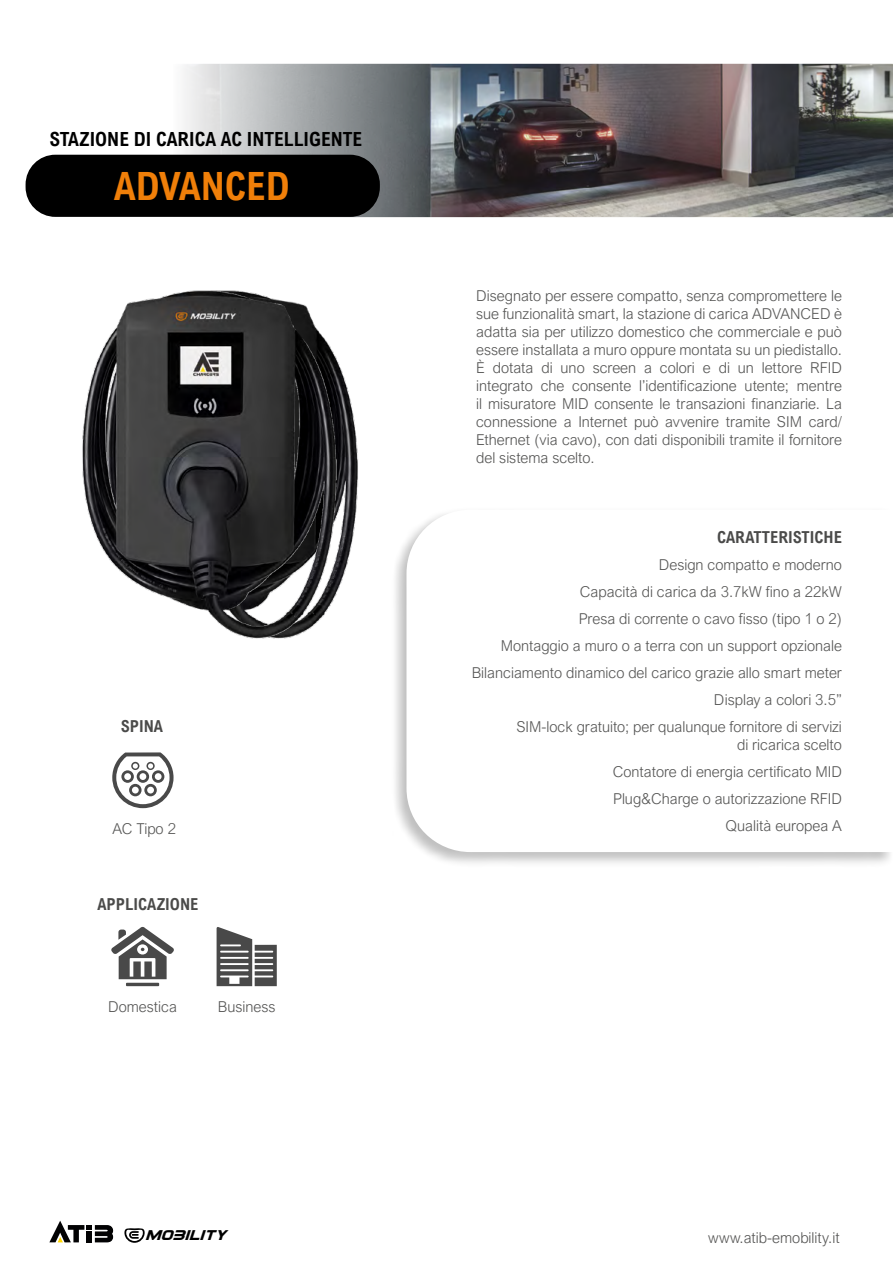
<style>
.page{position:relative;width:893px;height:1263px;background:#fff}
.page>*{position:absolute;margin:0;border:0;box-sizing:border-box;transform-origin:0 0}
.t1{font:700 39px "Arial Nova Cond";color:#f07f09}
.t2{font:700 19.5px "Arial Nova Cond";color:#000}
.t3{font:700 16.5px "Arial Nova Cond";color:#4a4a49}
.t4{font:300 15px/18px "Arial Nova";color:#575756;text-align:justify}
.t5{font:italic 14.4px "Eurofighter";color:#000}
</style>
<div class="page">
<img style="left:172px;top:64px;width:721px;height:153px">
<div style="left:26px;top:155px;width:354px;height:62px;background:#000;border-radius:30px"></div>
<div style="left:391px;top:507px;width:502px;height:361px;background:#000;opacity:.25"></div>
<svg style="left:406px;top:510px;width:487px;height:342px"></svg>
<img style="left:82px;top:290px;width:326px;height:373px">
<svg style="left:112px;top:752px;width:62px;height:56px"></svg>
<svg style="left:49px;top:1221px;width:64px;height:21px"></svg>
<svg style="left:124px;top:1228px;width:21px;height:15px"></svg>
<hr style="left:126px;top:983px;width:33px;height:3px;background:#494949">
<svg style="left:111px;top:927px;width:63px;height:52px"></svg>
<svg style="left:217px;top:927px;width:60px;height:59px"></svg>
<h2 class="t2" style="left:49px;top:127px;width:315px">STAZIONE DI CARICA AC INTELLIGENTE</h2>
<h1 class="t1" style="left:114px;top:162px;width:177px">ADVANCED</h1>
<p class="t3" style="left:121px;top:715px;width:44px">SPINA</p>
<p class="t4" style="left:476px;top:287px;width:367px">Disegnato per essere compatto, senza compromettere le sue funzionalità smart, la stazione di carica ADVANCED è adatta sia per utilizzo domestico che commerciale e può essere installata a muro oppure montata su un piedistallo.<br>È dotata di uno screen a colori e di un lettore RFID integrato che consente l’identificazione utente; mentre il misuratore MID consente le transazioni finanziarie. La connessione a Internet può avvenire tramite SIM card/ Ethernet (via cavo), con dati disponibili tramite il fornitore del sistema scelto.</p>
<p class="t3" style="left:717px;top:526px;width:126px">CARATTERISTICHE</p>
<p class="t4" style="left:472px;top:551px;width:372px;line-height:27px;text-align:right">Design compatto e moderno<br>Capacità di carica da 3.7kW fino a 22kW<br>Presa di corrente o cavo fisso (tipo 1 o 2)<br>Montaggio a muro o a terra con un support opzionale Bilanciamento dinamico del carico grazie allo smart meter Display a colori 3.5”<br>SIM-lock gratuito; per qualunque fornitore di servizi</p>
<p class="t4" style="left:613px;top:731px;width:231px;line-height:27px;text-indent:124px">di ricarica scelto Contatore di energia certificato MID Plug&amp;Charge o autorizzazione RFID</p>
<p class="t4" style="left:112px;top:820px;width:65px">AC Tipo 2</p>
<p class="t4" style="left:726px;top:816px;width:118px">Qualità europea A</p>
<p class="t3" style="left:97px;top:893px;width:103px">APPLICAZIONE</p>
<p class="t4" style="left:108px;top:998px;width:70px">Domestica</p>
<p class="t4" style="left:218px;top:998px;width:59px">Business</p>
<p class="t5" style="left:145px;top:1228px;width:82px">mobility</p>
<p class="t4" style="left:708px;top:1228px;width:133px">www.atib-emobility.it</p>
</div>
